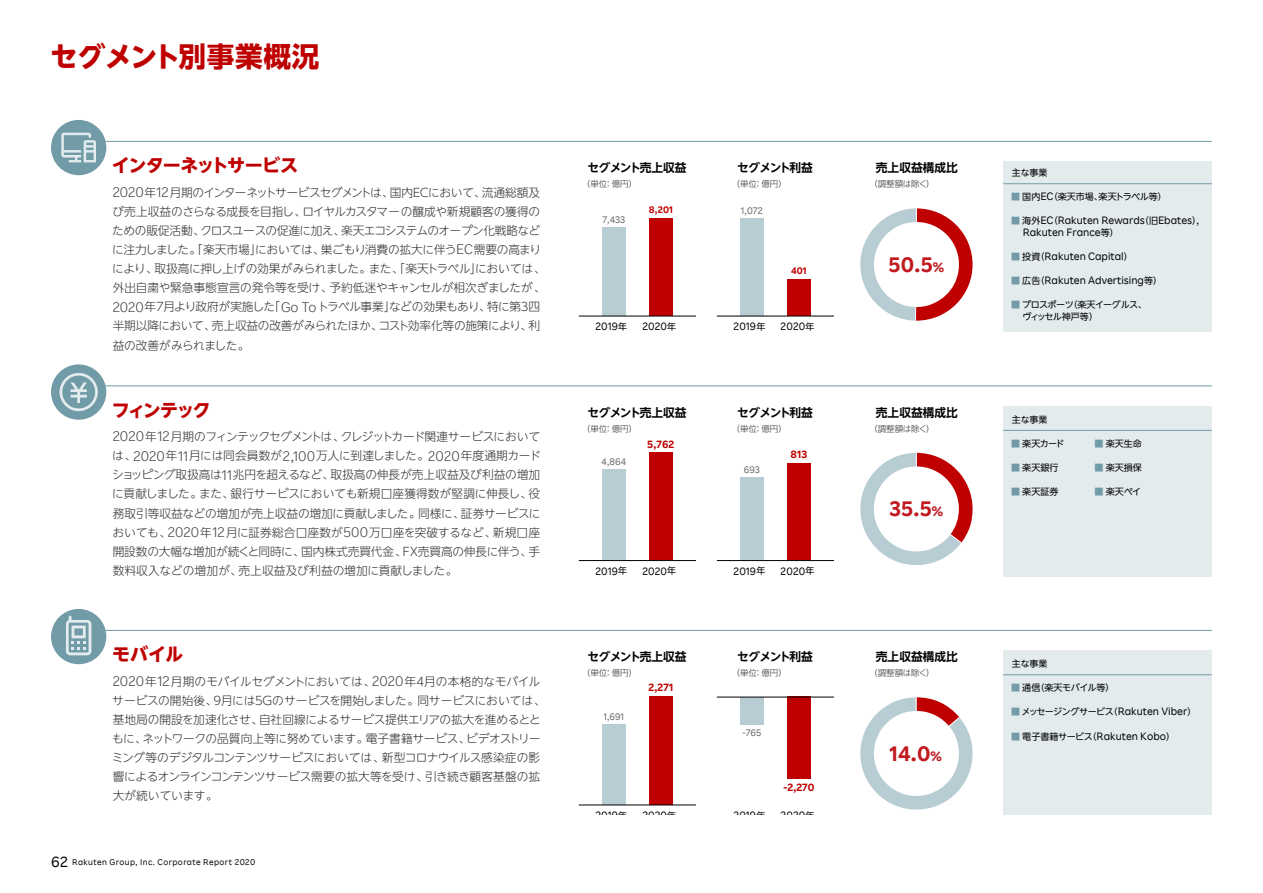
<style>
.page{position:relative;width:1263px;height:893px;background:#fff}
.page>*{position:absolute;margin:0;border:0;box-sizing:border-box;transform-origin:0 0}
.t1{font:700 27.6px "UD Shin Go NT Pro";letter-spacing:-.005em;color:#bf0000}
.t2{font:700 21.3px "Rakuten Sans";color:#c11920}
.t3{font:700 18px "UD Shin Go NT Pro";letter-spacing:-.055em;color:#bf0000}
.t4{font:300 11.7px/19.2px "UD Shin Go NT Pro";letter-spacing:-.025em;color:#333}
.t5{font:700 11.7px "UD Shin Go NT Pro De";letter-spacing:-.045em;color:#000}
.t6{font:700 11.7px "UD Shin Go NT Pro De";letter-spacing:-.085em;color:#000}
.t7{font:700 11.7px "UD Shin Go NT Pro De";letter-spacing:-.015em;color:#000}
.t8{font:10.8px/11.7px "Rakuten Sans";color:#000}
.t9{font:700 10.65px "Rakuten Sans";letter-spacing:.005em;color:#bf0000}
.t10{font:9.6px "Rakuten Sans";letter-spacing:.005em;color:#656464}
.t11{font:700 9.6px "Rakuten Sans";letter-spacing:.005em;color:#bf0000}
.t12{font:9px "UD Shin Go NT Pro";letter-spacing:-.015em;color:#000}
.t13{font:9px "UD Shin Go NT Pro";letter-spacing:-.065em;color:#000}
.t14{font:9px/11.7px "UD Shin Go NT Pro";letter-spacing:-.055em;color:#000}
.t15{font:9px "UD Shin Go NT Pro";letter-spacing:-.035em;color:#000}
.t16{font:300 8.55px "UD Shin Go NT Pro";color:#333}
.t17{font:8.55px "Rakuten Sans";letter-spacing:.05em;color:#000}
.s1{font-family:"Rakuten Sans";font-size:14.1px}
.s2{font-size:14.85px}
.s3{font-family:"UD Shin Go NT Pro";font-size:9px}
.s4{font-size:13.8px}
.s5{color:#719ba7}
.s6{font-family:"Rakuten Sans";font-size:10.8px}
.s7{font-family:"UD Shin Go NT Pro";font-size:9px;color:#719ba7}
</style>
<div class="page">
<div style="left:602px;top:227px;width:23px;height:89px;background:#b8cdd3"></div>
<div style="left:740px;top:218px;width:23px;height:98px;background:#b8cdd3"></div>
<div style="left:602px;top:724px;width:23px;height:81px;background:#b8cdd3"></div>
<div style="left:740px;top:697px;width:23px;height:28px;background:#b8cdd3"></div>
<div style="left:602px;top:469px;width:23px;height:91px;background:#b8cdd3"></div>
<div style="left:740px;top:478px;width:23px;height:82px;background:#b8cdd3"></div>
<div style="left:1003px;top:162px;width:208px;height:170px;background:#e3ebed"></div>
<div style="left:1003px;top:406px;width:208px;height:170px;background:#e3ebed"></div>
<div style="left:1003px;top:651px;width:208px;height:163px;background:#e3ebed"></div>
<div style="left:649px;top:218px;width:23px;height:98px;background:#bf0000"></div>
<div style="left:787px;top:279px;width:23px;height:37px;background:#bf0000"></div>
<div style="left:649px;top:696px;width:23px;height:109px;background:#bf0000"></div>
<svg style="left:860px;top:697px;width:113px;height:113px"></svg>
<div style="left:787px;top:697px;width:23px;height:82px;background:#bf0000"></div>
<div style="left:649px;top:452px;width:23px;height:108px;background:#bf0000"></div>
<svg style="left:860px;top:452px;width:112px;height:113px"></svg>
<div style="left:787px;top:463px;width:23px;height:97px;background:#bf0000"></div>
<hr style="left:1003px;top:183px;width:208px;height:1px;background:#719ba7">
<hr style="left:1003px;top:430px;width:208px;height:1px;background:#719ba7">
<hr style="left:1003px;top:674px;width:208px;height:1px;background:#719ba7">
<svg style="left:860px;top:208px;width:112px;height:113px"></svg>
<hr style="left:579px;top:316px;width:117px;height:1px;background:#000">
<hr style="left:717px;top:316px;width:117px;height:1px;background:#000">
<hr style="left:579px;top:805px;width:117px;height:1px;background:#000">
<hr style="left:579px;top:560px;width:117px;height:1px;background:#000">
<hr style="left:717px;top:560px;width:117px;height:1px;background:#000">
<hr style="left:717px;top:697px;width:117px;height:1px;background:#000">
<hr style="left:60px;top:141px;width:1152px;height:1px;background:#719ba7">
<hr style="left:60px;top:386px;width:1152px;height:1px;background:#719ba7">
<hr style="left:60px;top:630px;width:1152px;height:1px;background:#719ba7">
<div style="left:51px;top:609px;width:55px;height:55px;background:#719ba7;border-radius:50%"></div>
<div style="left:51px;top:120px;width:55px;height:55px;background:#719ba7;border-radius:50%"></div>
<div style="left:51px;top:364px;width:55px;height:56px;background:#719ba7;border-radius:50%"></div>
<svg style="left:66px;top:616px;width:25px;height:39px"></svg>
<svg style="left:61px;top:133px;width:35px;height:29px"></svg>
<svg style="left:60px;top:373px;width:38px;height:38px"></svg>
<h1 class="t1" style="left:50px;top:34px;width:271px">セグメント別事業概況</h1>
<h3 class="t3" style="left:112px;top:151px;width:188px">インターネットサービス</h3>
<p class="t4" style="left:112px;top:182px;width:435px"><span class="s1">2020</span>年<span class="s1">12</span>月期のインターネットサービスセグメントは、国内ＥＣにおいて、流通総額及び売上収益のさらなる成長を目指し、ロイヤルカスタマーの醸成や新規顧客の獲得のための販促活動、クロスユースの促進に加え、楽天エコシステムのオープン化戦略などに注力しました。「楽天市場」においては、巣ごもり消費の拡大に伴う<span class="s1">EC</span>需要の高まりにより、取扱高に押し上げの効果がみられました。また、「楽天トラベル」においては、外出自粛や緊急事態宣言の発令等を受け、予約低迷やキャンセルが相次ぎましたが、<span class="s1">2020</span>年７月より政府が実施した「<span class="s1">Go To</span> トラベル事業」などの効果もあり、特に第３四半期以降において、売上収益の改善がみられたほか、コスト効率化等の施策により、利益の改善がみられました。</p>
<h3 class="t3" style="left:112px;top:395px;width:100px">フィンテック</h3>
<p class="t4" style="left:112px;top:427px;width:431px;text-align:justify"><span class="s1">2020</span>年<span class="s1">12</span>月期のフィンテックセグメントは、クレジットカード関連サービスにおいては、<span class="s1">2020</span>年<span class="s1">11</span>月には同会員数が<span class="s1">2,100</span>万人に到達しました。<span class="s1">2020</span>年度通期カードショッピング取扱高は<span class="s1">11</span>兆円を超えるなど、取扱高の伸長が売上収益及び利益の増加に貢献しました。また、銀行サービスにおいても新規口座獲得数が堅調に伸長し、役務取引等収益などの増加が売上収益の増加に貢献しました。同様に、証券サービスにおいても、<span class="s1">2020</span>年<span class="s1">12</span>月に証券総合口座数が<span class="s1">500</span>万口座を突破するなど、新規口座開設数の大幅な増加が続くと同時に、国内株式売買代金、ＦＸ売買高の伸長に伴う、手数料収入などの増加が、売上収益及び利益の増加に貢献しました。</p>
<h3 class="t3" style="left:112px;top:640px;width:72px">モバイル</h3>
<p class="t4" style="left:112px;top:671px;width:435px"><span class="s1">2020</span>年<span class="s1">12</span>月期のモバイルセグメントにおいては、<span class="s1">2020</span>年４月の本格的なモバイルサービスの開始後、９月には５Ｇのサービスを開始しました。同サービスにおいては、基地局の開設を加速化させ、自社回線によるサービス提供エリアの拡大を進めるとともに、ネットワークの品質向上等に努めています。電子書籍サービス、ビデオストリーミング等のデジタルコンテンツサービスにおいては、新型コロナウイルス感染症の影響によるオンラインコンテンツサービス需要の拡大等を受け、引き続き顧客基盤の拡大が続いています。</p>
<p class="t17" style="left:51px;top:857px;width:206px"><span class="s2">62</span> Rakuten Group, Inc. Corporate Report 2020</p>
<p class="t5" style="left:587px;top:158px;width:101px">セグメント売上収益</p>
<p class="t6" style="left:737px;top:158px;width:77px">セグメント利益</p>
<p class="t7" style="left:876px;top:158px;width:83px">売上収益構成比</p>
<p class="t16" style="left:582px;top:177px;width:57px">（単位：億円）</p>
<p class="t16" style="left:732px;top:177px;width:57px">（単位：億円）</p>
<p class="t16" style="left:869px;top:177px;width:67px">（調整額は除く）</p>
<p class="t10" style="left:602px;top:215px;width:24px">7,433</p>
<p class="t11" style="left:649px;top:204px;width:26px">8,201</p>
<p class="t10" style="left:741px;top:205px;width:23px">1,072</p>
<p class="t11" style="left:791px;top:266px;width:17px">401</p>
<p class="t8" style="left:595px;top:321px;width:33px">2019<span class="s3">年</span></p>
<p class="t8" style="left:642px;top:321px;width:35px">2020<span class="s3">年</span></p>
<p class="t8" style="left:733px;top:321px;width:33px">2019<span class="s3">年</span></p>
<p class="t8" style="left:781px;top:321px;width:35px">2020<span class="s3">年</span></p>
<h2 class="t2" style="left:889px;top:252px;width:57px">50.5<span class="s4">%</span></h2>
<p class="t5" style="left:587px;top:403px;width:101px">セグメント売上収益</p>
<p class="t6" style="left:737px;top:403px;width:77px">セグメント利益</p>
<p class="t7" style="left:876px;top:403px;width:83px">売上収益構成比</p>
<p class="t16" style="left:582px;top:422px;width:57px">（単位：億円）</p>
<p class="t16" style="left:732px;top:422px;width:57px">（単位：億円）</p>
<p class="t16" style="left:869px;top:422px;width:67px">（調整額は除く）</p>
<p class="t10" style="left:602px;top:456px;width:26px">4,864</p>
<p class="t9" style="left:647px;top:438px;width:29px">5,762</p>
<p class="t10" style="left:744px;top:465px;width:18px">693</p>
<p class="t9" style="left:791px;top:449px;width:18px">813</p>
<p class="t8" style="left:595px;top:565px;width:33px">2019<span class="s3">年</span></p>
<p class="t8" style="left:642px;top:565px;width:35px">2020<span class="s3">年</span></p>
<p class="t8" style="left:733px;top:565px;width:33px">2019<span class="s3">年</span></p>
<p class="t8" style="left:781px;top:565px;width:35px">2020<span class="s3">年</span></p>
<h2 class="t2" style="left:889px;top:497px;width:55px">35.5<span class="s4">%</span></h2>
<p class="t5" style="left:587px;top:647px;width:101px">セグメント売上収益</p>
<p class="t6" style="left:737px;top:647px;width:77px">セグメント利益</p>
<p class="t7" style="left:876px;top:647px;width:83px">売上収益構成比</p>
<p class="t16" style="left:582px;top:666px;width:57px">（単位：億円）</p>
<p class="t16" style="left:732px;top:666px;width:57px">（単位：億円）</p>
<p class="t16" style="left:869px;top:666px;width:67px">（調整額は除く）</p>
<p class="t10" style="left:603px;top:711px;width:22px">1,691</p>
<p class="t9" style="left:648px;top:682px;width:26px">2,271</p>
<p class="t10" style="left:742px;top:727px;width:20px">-765</p>
<p class="t9" style="left:783px;top:781px;width:33px">-2,270</p>
<p class="t8" style="left:595px;top:810px;width:33px">2019<span class="s3">年</span></p>
<p class="t8" style="left:642px;top:810px;width:35px">2020<span class="s3">年</span></p>
<p class="t8" style="left:733px;top:810px;width:33px">2019<span class="s3">年</span></p>
<p class="t8" style="left:781px;top:810px;width:35px">2020<span class="s3">年</span></p>
<h2 class="t2" style="left:889px;top:741px;width:54px">14.0<span class="s4">%</span></h2>
<p class="t12" style="left:1012px;top:165px;width:37px">主な事業</p>
<p class="t12" style="left:1011px;top:189px;width:157px"><span class="s5">■</span> 国内<span class="s6">EC</span>（楽天市場、楽天トラベル等）</p>
<p class="t8" style="left:1023px;top:215px;width:180px;text-indent:-12px"><span class="s7">■</span> <span class="s3">海外</span>EC<span class="s3">（</span>Rakuten Rewards<span class="s3">（旧</span>Ebates<span class="s3">）</span>,<br>Rakuten France<span class="s3">等）</span></p>
<p class="t8" style="left:1011px;top:251px;width:123px"><span class="s7">■</span> <span class="s3">投資（</span>Rakuten Capital<span class="s3">）</span></p>
<p class="t8" style="left:1011px;top:275px;width:153px"><span class="s7">■</span> <span class="s3">広告（</span>Rakuten Advertising<span class="s3">等）</span></p>
<p class="t14" style="left:1022px;top:299px;width:126px;text-indent:-11px"><span class="s5">■</span> プロスポーツ（楽天イーグルス、ヴィッセル神戸等）</p>
<p class="t12" style="left:1012px;top:412px;width:37px">主な事業</p>
<p class="t12" style="left:1011px;top:436px;width:55px"><span class="s5">■</span> 楽天カード</p>
<p class="t12" style="left:1011px;top:460px;width:49px"><span class="s5">■</span> 楽天銀行</p>
<p class="t12" style="left:1011px;top:484px;width:49px"><span class="s5">■</span> 楽天証券</p>
<p class="t12" style="left:1094px;top:436px;width:49px"><span class="s5">■</span> 楽天生命</p>
<p class="t12" style="left:1094px;top:460px;width:49px"><span class="s5">■</span> 楽天損保</p>
<p class="t12" style="left:1094px;top:484px;width:48px"><span class="s5">■</span> 楽天ペイ</p>
<p class="t12" style="left:1012px;top:656px;width:37px">主な事業</p>
<p class="t15" style="left:1011px;top:681px;width:105px"><span class="s5">■</span> 通信（楽天モバイル等）</p>
<p class="t13" style="left:1011px;top:705px;width:187px"><span class="s5">■</span> メッセージングサービス（<span class="s6">Rakuten Viber</span>）</p>
<p class="t8" style="left:1011px;top:730px;width:166px"><span class="s7">■</span> <span class="s3">電子書籍サービス（</span>Rakuten Kobo<span class="s3">）</span></p>
</div>
